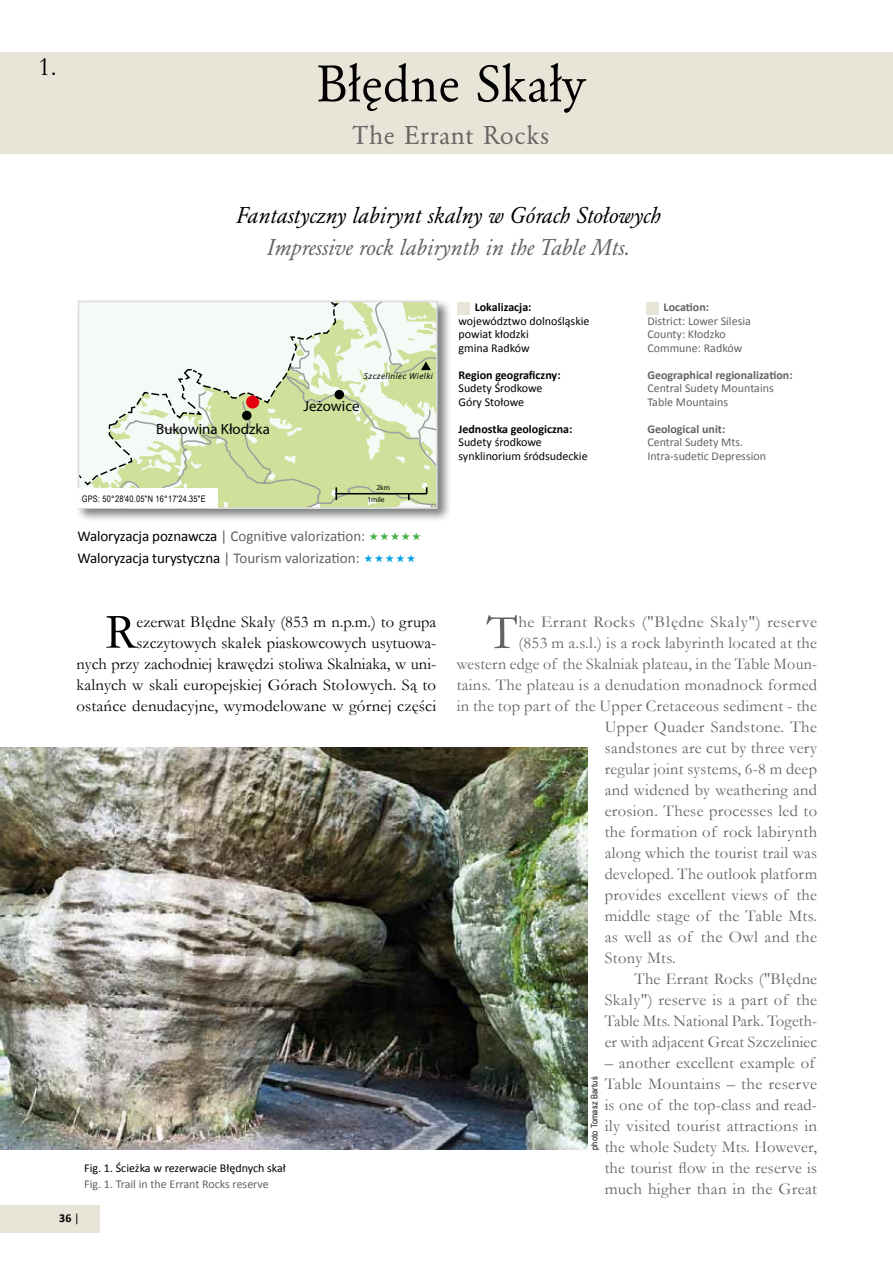
<style>
.page{position:relative;width:893px;height:1263px;background:#fff}
.page>*{position:absolute;margin:0;border:0;box-sizing:border-box;transform-origin:0 0}
.t1{font:54px "Garamond URW";color:#000}
.t2{font:50.25px "Garamond";color:#000}
.t3{font:50.25px "Garamond";color:#636362}
.t4{font:27px "Garamond URW";letter-spacing:.025em;color:#636362}
.t5{font:27px "Garamond";color:#000}
.t6{font:italic 24px "Garamond URW";letter-spacing:.005em;color:#000}
.t7{font:italic 24px "Garamond URW";letter-spacing:.005em;color:#636362}
.t8{font:16.5px/21px "Garamond";letter-spacing:.015em;color:#636362}
.t9{font:16.5px/21px "Garamond";color:#000;text-align:right}
.t10{font:15px/22.2px "Calibri";letter-spacing:-.01em;color:#636362}
.t11{font:14.85px "Myriad Pro";color:#000}
.t12{font:12px/13.5px "Calibri";color:#636362}
.t13{font:12px/13.5px "Calibri";color:#000}
.t14{font:700 12px "Calibri";color:#000}
.t15{font:700 12px "Calibri";color:#636362}
.t16{font:9px "Arial Narrow";letter-spacing:.025em;color:#000}
.t17{font:italic 9px "Myriad Pro";letter-spacing:.05em;color:#000}
.t18{font:7.5px/12px "Myriad Pro";color:#000}
.s1{color:#000}
.s2{font-weight:400}
</style>
<div class="page">
<div style="left:0;top:1205px;width:100px;height:28px;background:#e8e4d7"></div>
<div style="left:0;top:52px;width:893px;height:101px;background:#e8e4d7"></div>
<div style="left:457px;top:302px;width:13px;height:13px;background:#e8e4d7"></div>
<div style="left:646px;top:302px;width:13px;height:13px;background:#e8e4d7"></div>
<div style="left:76px;top:298px;width:376px;height:225px;background:#000;opacity:.5"></div>
<svg style="left:81px;top:304px;width:354px;height:202px"></svg>
<div style="left:78px;top:301px;width:360px;height:208px;border:2px solid #dcddde"></div>
<div style="left:77px;top:488px;width:140px;height:20px;background:#fff"></div>
<img style="left:0;top:747px;width:588px;height:403px">
<h3 class="t5" style="left:38px;top:49px;width:20px">1.</h3>
<h1 class="t1" style="left:316px;top:52px;width:270px">Błędne Skały</h1>
<h3 class="t4" style="left:352px;top:119px;width:198px">The Errant Rocks</h3>
<h3 class="t6" style="left:236px;top:202px;width:426px">Fantastyczny labirynt skalny w Górach Stołowych</h3>
<h3 class="t7" style="left:267px;top:234px;width:365px">Impressive rock labirynth in the Table Mts.</h3>
<p class="t17" style="left:364px;top:370px;width:71px">Szczeliniec Wielki</p>
<p class="t11" style="left:156px;top:420px;width:115px">Bukowina Kłodzka</p>
<p class="t16" style="left:82px;top:492px;width:126px">GPS: 50°28'40.05"N 16°17'24.35"E</p>
<p class="t11" style="left:304px;top:397px;width:57px">Jeżowice</p>
<p class="t18" style="left:367px;top:481px;width:24px;text-indent:9px">2km<br>1mile</p>
<p class="t10" style="left:77px;top:525px;width:289px"><span class="s1">Waloryzacja poznawcza</span> | Cognitive valorization:<br><span class="s1">Waloryzacja turystyczna</span> | Tourism valorization:</p>
<p class="t14" style="left:475px;top:299px;width:58px">Lokalizacja:</p>
<p class="t13" style="left:458px;top:314px;width:133px">województwo dolnośląskie powiat kłodzki<br>gmina Radków</p>
<p class="t14" style="left:458px;top:367px;width:104px">Region geograficzny:</p>
<p class="t13" style="left:458px;top:381px;width:86px">Sudety Środkowe<br>Góry Stołowe</p>
<p class="t14" style="left:458px;top:421px;width:115px">Jednostka geologiczna:</p>
<p class="t13" style="left:458px;top:435px;width:131px">Sudety środkowe synklinorium śródsudeckie</p>
<p class="t15" style="left:664px;top:299px;width:47px">Location:</p>
<p class="t12" style="left:647px;top:314px;width:105px">District: Lower Silesia<br>County: Kłodzko<br>Commune: Radków</p>
<p class="t15" style="left:647px;top:367px;width:147px">Geographical regionalization:</p>
<p class="t12" style="left:647px;top:381px;width:128px">Central Sudety Mountains<br>Table Mountains</p>
<p class="t15" style="left:647px;top:421px;width:80px">Geological unit:</p>
<p class="t12" style="left:647px;top:435px;width:120px">Central Sudety Mts.<br>Intra-sudetic Depression</p>
<p class="t9" style="left:77px;top:610px;width:361px">ezerwat Błędne Skały (853 m n.p.m.) to grupa szczytowych skałek piaskowcowych usytuowa-<br>nych przy zachodniej krawędzi stoliwa Skalniaka, w uni&shy;kalnych w skali europejskiej Górach Stołowych. Są to ostańce denudacyjne, wymodelowane w górnej części</p>
<h2 class="t3" style="left:487px;top:598px;width:32px">T</h2>
<p class="t8" style="left:518px;top:610px;width:300px">he Errant Rocks ("Błędne Skały") reserve</p>
<h2 class="t2" style="left:105px;top:598px;width:33px">R</h2>
<p class="t8" style="left:518px;top:631px;width:300px">(853 m a.s.l.) is a rock labyrinth located at the</p>
<p class="t8" style="left:457px;top:652px;width:362px">western edge of the Skalniak plateau, in the Table Moun-</p>
<p class="t8" style="left:457px;top:673px;width:362px">tains. The plateau is a denudation monadnock formed</p>
<p class="t8" style="left:457px;top:694px;width:362px">in the top part of the Upper Cretaceous sediment - the</p>
<p class="t8" style="left:605px;top:715px;width:214px">Upper Quader Sandstone. The</p>
<p class="t8" style="left:605px;top:736px;width:214px">sandstones are cut by three very</p>
<p class="t8" style="left:605px;top:757px;width:214px">regular joint systems, 6-8 m deep</p>
<p class="t8" style="left:605px;top:778px;width:214px">and widened by weathering and</p>
<p class="t8" style="left:605px;top:799px;width:214px">erosion. These processes led to</p>
<p class="t8" style="left:605px;top:820px;width:214px">the formation of rock labirynth</p>
<p class="t8" style="left:605px;top:841px;width:214px">along which the tourist trail was</p>
<p class="t8" style="left:605px;top:862px;width:214px">developed. The outlook platform</p>
<p class="t8" style="left:605px;top:883px;width:214px">provides excellent views of the</p>
<p class="t8" style="left:605px;top:904px;width:214px">middle stage of the Table Mts.</p>
<p class="t8" style="left:605px;top:925px;width:214px">as well as of the Owl and the</p>
<p class="t8" style="left:605px;top:946px;width:73px">Stony Mts.</p>
<p class="t8" style="left:634px;top:967px;width:184px">The Errant Rocks ("Błędne</p>
<p class="t8" style="left:605px;top:988px;width:214px">Skały") reserve is a part of the</p>
<p class="t8" style="left:605px;top:1009px;width:214px">Table Mts. National Park. Togeth-</p>
<p class="t8" style="left:605px;top:1030px;width:214px">er with adjacent Great Szczeliniec</p>
<p class="t8" style="left:605px;top:1051px;width:214px">– another excellent example of<br>Table Mountains – the reserve is one of the top-class and read&shy;ily visited tourist attractions in the whole Sudety Mts. However, the tourist flow in the reserve is much higher than in the Great</p>
<p class="t16" style="left:588px;top:1150px;width:75px;rotate:-90deg">photo Tomasz Bartuś</p>
<p class="t13" style="left:84px;top:1161px;width:203px">Fig. 1. Ścieżka w rezerwacie Błędnych skał</p>
<p class="t12" style="left:84px;top:1177px;width:186px">Fig. 1. Trail in the Errant Rocks reserve</p>
<p class="t14" style="left:59px;top:1210px;width:22px">36 <span class="s2">|</span></p>
</div>
